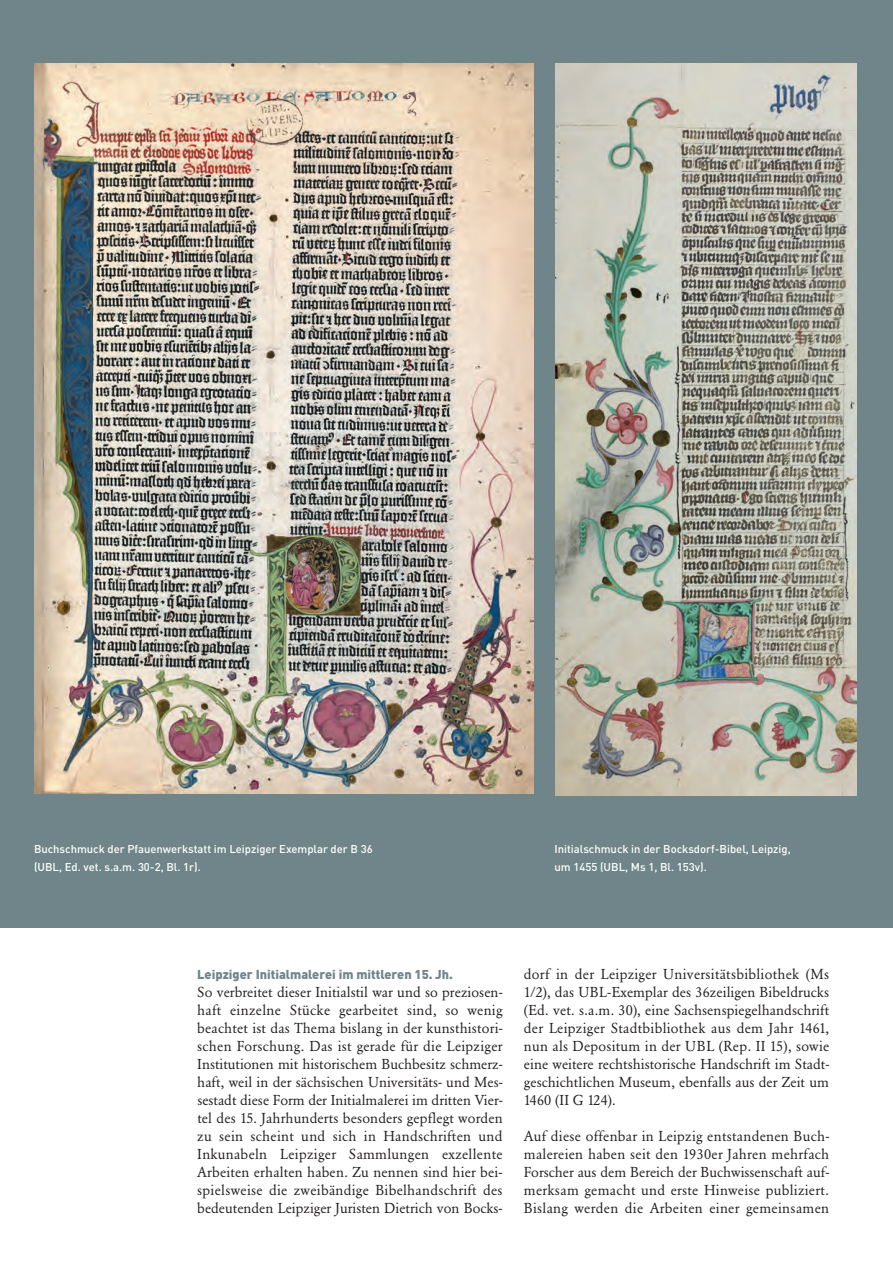
<style>
.page{position:relative;width:893px;height:1263px;background:#fff}
.page>*{position:absolute;margin:0;border:0;box-sizing:border-box;transform-origin:0 0}
.t1{font:14.25px/18px "Garamond BQ";color:#231f20;text-align:justify}
.t2{font:900 12.75px "DIN";color:#70858a}
.t3{font:500 11.25px/18px "DIN";color:#fff}
</style>
<div class="page">
<div style="left:0;top:0;width:893px;height:928px;background:#70858a"></div>
<img style="left:555px;top:64px;width:301px;height:731px">
<img style="left:34px;top:64px;width:499px;height:730px">
<p class="t3" style="left:34px;top:841px;width:340px">Buchschmuck der Pfauenwerkstatt im Leipziger Exemplar der B 36 (UBL, Ed. vet. s.a.m. 30-2, Bl. 1r).</p>
<p class="t3" style="left:554px;top:841px;width:238px">Initialschmuck in der Bocksdorf-Bibel, Leipzig, um 1455 (UBL, Ms 1, Bl. 153v).</p>
<p class="t2" style="left:197px;top:969px;width:257px">Leipziger Initialmalerei im mittleren 15. Jh.</p>
<p class="t1" style="left:197px;top:983px;width:307px">So verbreitet dieser Initialstil war und so preziosen&shy;haft einzelne Stücke gearbeitet sind, so wenig beachtet ist das Thema bislang in der kunsthistori&shy;schen Forschung. Das ist gerade für die Leipziger Institutionen mit historischem Buchbesitz schmerz&shy;haft, weil in der sächsischen Universitäts- und Mes&shy;sestadt diese Form der Initialmalerei im dritten Vier&shy;tel des 15. Jahrhunderts besonders gepflegt worden zu sein scheint und sich in Handschriften und Inkunabeln Leipziger Sammlungen exzellente Arbeiten erhalten haben. Zu nennen sind hier bei&shy;spielsweise die zweibändige Bibelhandschrift des bedeutenden Leipziger Juristen Dietrich von Bocks-</p>
<p class="t1" style="left:524px;top:965px;width:307px">dorf in der Leipziger Universitätsbibliothek (Ms 1/2), das UBL-Exemplar des 36zeiligen Bibeldrucks (Ed. vet. s.a.m. 30), eine Sachsenspiegelhandschrift der Leipziger Stadtbibliothek aus dem Jahr 1461, nun als Depositum in der UBL (Rep. II 15), sowie eine weitere rechtshistorische Handschrift im Stadt&shy;geschichtlichen Museum, ebenfalls aus der Zeit um 1460 (II G 124).</p>
<p class="t1" style="left:524px;top:1127px;width:307px">Auf diese offenbar in Leipzig entstandenen Buch&shy;malereien haben seit den 1930er Jahren mehrfach Forscher aus dem Bereich der Buchwissenschaft auf&shy;merksam gemacht und erste Hinweise publiziert.<br>Bislang werden die Arbeiten einer gemeinsamen</p>
</div>
